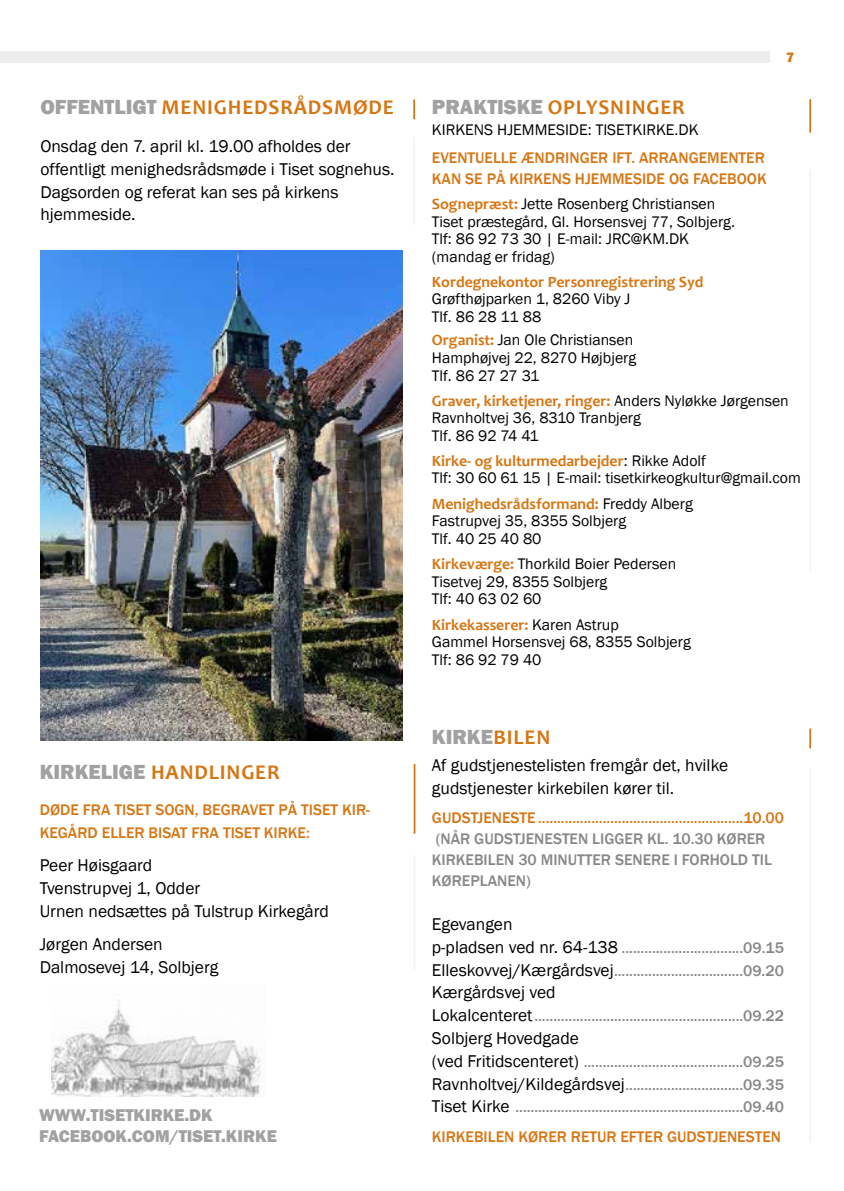
<style>
.page{position:relative;width:844px;height:1191px;background:#fff}
.page>*{position:absolute;margin:0;border:0;box-sizing:border-box;transform-origin:0 0}
.t1{font:700 21px "Candara";letter-spacing:.04em;color:#d67613}
.t2{font:800 21px "Franklin Gothic";color:#a1a1a1}
.t3{font:17.5px/22.8px "Franklin Gothic";color:#000}
.t4{font:800 17.5px/21px "Franklin Gothic";color:#a1a1a1}
.t5{font:15.75px/17.5px "Franklin Gothic";color:#000}
.t6{font:500 15.75px/22.8px "Franklin Gothic";color:#878787}
.t7{font:500 15.75px/21px "Franklin Gothic";color:#d67613}
.t8{font:700 15.75px "Candara";color:#d67613}
.t9{font:800 14px "Franklin Gothic";color:#d67613}
.s1{font-family:"Franklin Gothic";font-weight:800;color:#a1a1a1}
.s2{font-family:"Candara";font-weight:700;color:#d67613}
.s3{font-family:"Franklin Gothic";font-weight:400;color:#000}
.s4{font-weight:400;font-size:17.5px;color:#000}
</style>
<div class="page">
<div style="left:0;top:51px;width:769px;height:11px;background:#ededed"></div>
<hr style="left:809px;top:99px;width:1px;height:34px;background:#d67613">
<hr style="left:809px;top:170px;width:1px;height:402px;background:#f4f4f4">
<svg style="left:809px;top:728px;width:1px;height:20px"></svg>
<hr style="left:413px;top:764px;width:2px;height:69px;background:#d67613">
<hr style="left:809px;top:767px;width:1px;height:375px;background:#f4f4f4">
<hr style="left:413px;top:855px;width:2px;height:115px;background:#f4f4f4">
<img style="left:51px;top:1000px;width:210px;height:96px">
<img style="left:40px;top:251px;width:362px;height:489px">
<hr style="left:413px;top:137px;width:2px;height:88px;background:#f4f4f4">
<hr style="left:413px;top:99px;width:2px;height:20px;background:#d67613">
<h1 class="t1" style="left:40px;top:94px;width:355px"><span class="s1">OFFENTLIGT</span> MENIGHEDSRÅDSMØDE</h1>
<p class="t3" style="left:40px;top:135px;width:355px">Onsdag den 7. april kl. 19.00 afholdes der offentligt menighedsrådsmøde i Tiset sognehus.<br>Dagsorden og referat kan ses på kirkens hjemmeside.</p>
<h1 class="t1" style="left:40px;top:759px;width:241px"><span class="s1">KIRKELIGE</span> HANDLINGER</h1>
<p class="t7" style="left:40px;top:798px;width:332px;line-height:22.8px">DØDE FRA TISET SOGN, BEGRAVET PÅ TISET KIR-<br>KEGÅRD ELLER BISAT FRA TISET KIRKE:</p>
<p class="t3" style="left:40px;top:854px;width:290px">Peer Høisgaard<br>Tvenstrupvej 1, Odder<br>Urnen nedsættes på Tulstrup Kirkegård</p>
<p class="t3" style="left:40px;top:933px;width:180px">Jørgen Andersen<br>Dalmosevej 14, Solbjerg</p>
<p class="t4" style="left:39px;top:1104px;width:239px">WWW.TISETKIRKE.DK<br>FACEBOOK.COM/TISET.KIRKE</p>
<p class="t9" style="left:785px;top:49px;width:10px">7</p>
<h1 class="t1" style="left:432px;top:94px;width:254px"><span class="s1">PRAKTISKE</span> OPLYSNINGER</h1>
<p class="t5" style="left:432px;top:121px;width:268px">KIRKENS HJEMMESIDE: TISETKIRKE.DK</p>
<p class="t7" style="left:432px;top:147px;width:336px">EVENTUELLE ÆNDRINGER IFT. ARRANGEMENTER<br>KAN SE PÅ KIRKENS HJEMMESIDE OG FACEBOOK</p>
<p class="t5" style="left:432px;top:196px;width:304px"><span class="s2">Sognepræst:</span> Jette Rosenberg Christiansen Tiset præstegård, Gl. Horsensvej 77, Solbjerg.<br>Tlf: 86 92 73 30 | E-mail: JRC@KM.DK (mandag er fridag)</p>
<p class="t8" style="left:432px;top:272px;width:273px">Kordegnekontor Personregistrering Syd</p>
<p class="t5" style="left:432px;top:291px;width:200px">Grøfthøjparken 1, 8260 Viby J<br>Tlf. 86 28 11 88</p>
<p class="t5" style="left:432px;top:332px;width:206px"><span class="s2">Organist:</span> Jan Ole Christiansen<br>Hamphøjvej 22, 8270 Højbjerg<br>Tlf. 86 27 27 31</p>
<p class="t8" style="left:432px;top:391px;width:358px">Graver, kirketjener, ringer: <span class="s3">Anders Nyløkke Jørgensen</span></p>
<p class="t5" style="left:432px;top:410px;width:210px">Ravnholtvej 36, 8310 Tranbjerg<br>Tlf. 86 92 74 41</p>
<p class="t8" style="left:432px;top:451px;width:275px">Kirke- og kulturmedarbejder<span class="s3">: Rikke Adolf</span></p>
<p class="t5" style="left:432px;top:470px;width:370px">Tlf: 30 60 61 15 | E-mail: tisetkirkeogkultur@gmail.com</p>
<p class="t8" style="left:432px;top:494px;width:262px">Menighedsrådsformand: <span class="s3">Freddy Alberg</span></p>
<p class="t5" style="left:432px;top:512px;width:196px">Fastrupvej 35, 8355 Solbjerg<br>Tlf. 40 25 40 80</p>
<p class="t5" style="left:432px;top:555px;width:246px"><span class="s2">Kirkeværge:</span> Thorkild Boier Pedersen<br>Tisetvej 29, 8355 Solbjerg<br>Tlf: 40 63 02 60</p>
<p class="t8" style="left:432px;top:614px;width:188px">Kirkekasserer: <span class="s3">Karen Astrup</span></p>
<p class="t5" style="left:432px;top:633px;width:260px">Gammel Horsensvej 68, 8355 Solbjerg<br>Tlf: 86 92 79 40</p>
<h1 class="t2" style="left:432px;top:723px;width:120px">KIRKE<span class="s2">BILEN</span></h1>
<p class="t3" style="left:432px;top:754px;width:298px">Af gudstjenestelisten fremgår det, hvilke gudstjenester kirkebilen kører til.</p>
<p class="t7" style="left:432px;top:808px;width:353px">GUDSTJENESTE ......................................................10.00</p>
<p class="t6" style="left:432px;top:829px;width:341px;line-height:21px">(NÅR GUDSTJENESTEN LIGGER KL. 10.30 KØRER<br>KIRKEBILEN 30 MINUTTER SENERE I FORHOLD TIL<br>KØREPLANEN)</p>
<p class="t3" style="left:432px;top:913px;width:82px">Egevangen</p>
<p class="t6" style="left:432px;top:936px;width:353px"><span class="s4">p-pladsen ved nr. 64-138</span> ................................09.15<br><span class="s4">Elleskovvej/Kærgårdsvej</span>..................................09.20</p>
<p class="t3" style="left:432px;top:981px;width:125px">Kærgårdsvej ved</p>
<p class="t6" style="left:432px;top:1004px;width:353px"><span class="s4">Lokalcenteret</span>.......................................................09.22</p>
<p class="t3" style="left:432px;top:1027px;width:148px">Solbjerg Hovedgade</p>
<p class="t6" style="left:432px;top:1050px;width:353px;text-align:justify"><span class="s4">(ved Fritidscenteret)</span> ..........................................09.25<br><span class="s4">Ravnholtvej/Kildegårdsvej</span>...............................09.35<br><span class="s4">Tiset Kirke</span> ............................................................09.40</p>
<p class="t7" style="left:432px;top:1126px;width:350px">KIRKEBILEN KØRER RETUR EFTER GUDSTJENESTEN</p>
</div>
